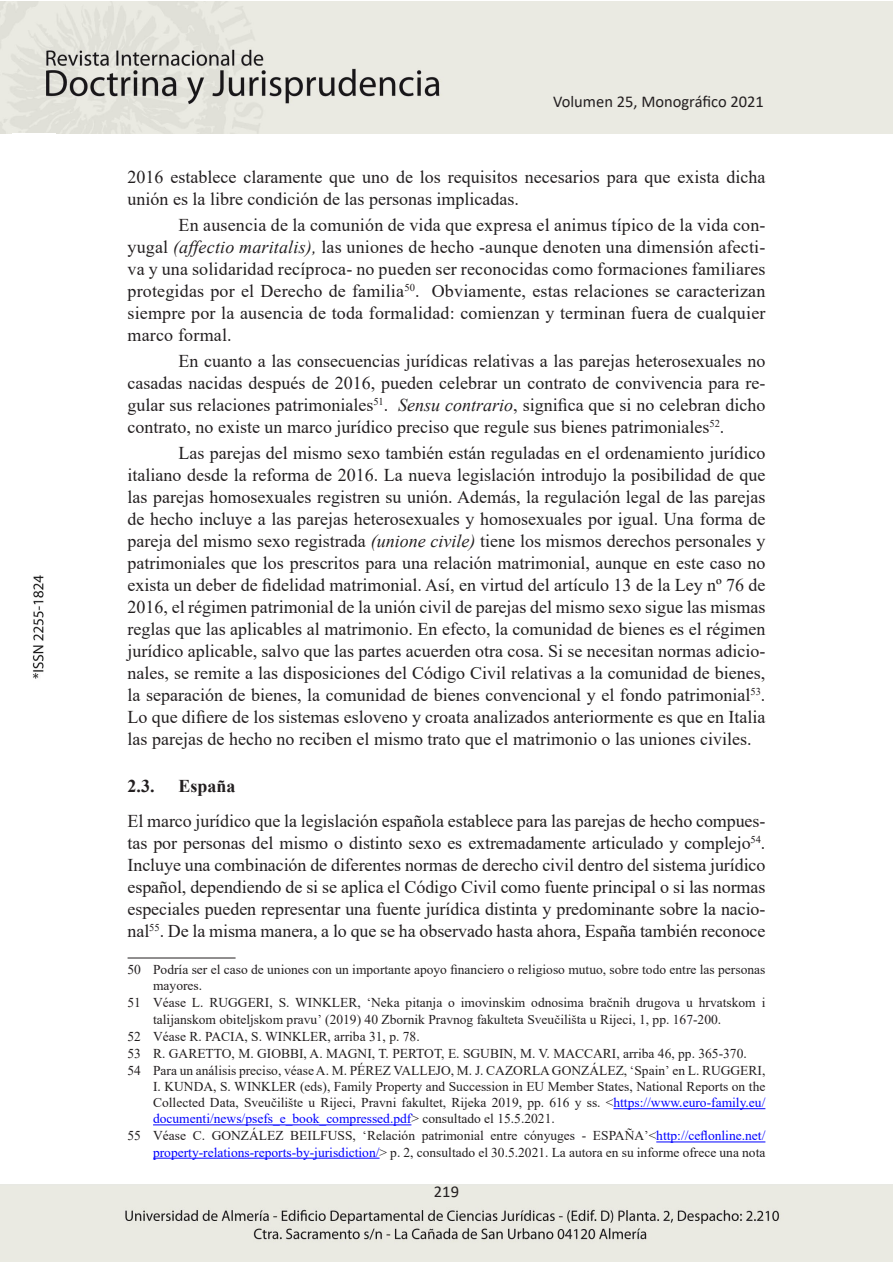
<style>
.page{position:relative;width:893px;height:1263px;background:#fff}
.page>*{position:absolute;margin:0;border:0;box-sizing:border-box;transform-origin:0 0}
.PARRAFO_2{font:18px/21.9px "Times New Roman";color:#231f20;text-align:justify}
.PARRAFO_1{font:18px/21.9px "Times New Roman";letter-spacing:-.005em;color:#231f20;text-align:justify}
.TITULO_1__1{font:700 18px "Times New Roman";color:#231f20}
.t1{font:16.5px "Calibri";color:#231f20}
.PIE{font:13.5px/16.2px "Times New Roman";color:#231f20}
.s1{font-style:italic}
.s2{color:#00f}
</style>
<div class="page">
<img style="left:0;top:1184px;width:893px;height:78px">
<img style="left:0;top:1px;width:893px;height:133px">
<img style="left:32px;top:575px;width:12px;height:104px">
<hr style="left:128px;top:958px;width:108px;height:1px;background:#231f20">
<hr style="left:613px;top:1108px;width:152px;height:1px;background:#00f">
<hr style="left:153px;top:1124px;width:258px;height:1px;background:#00f">
<hr style="left:656px;top:1141px;width:109px;height:1px;background:#00f">
<hr style="left:153px;top:1158px;width:227px;height:1px;background:#00f">
<p class="t1" style="left:553px;top:90px;width:212px">Volumen 25, Monográfico 2021</p>
<p class="PARRAFO_2" style="left:128px;top:165px;width:639px">2016 establece claramente que uno de los requisitos necesarios para que exista dicha unión es la libre condición de las personas implicadas.</p>
<p class="PARRAFO_2" style="left:128px;top:213px;width:639px;text-indent:51px">En ausencia de la comunión de vida que expresa el animus típico de la vida con&shy;yugal <span class="s1">(affectio maritalis),</span> las uniones de hecho -aunque denoten una dimensión afecti&shy;va y una solidaridad recíproca- no pueden ser reconocidas como formaciones familiares protegidas por el Derecho de familia<sup>50</sup>. Obviamente, estas relaciones se caracterizan siempre por la ausencia de toda formalidad: comienzan y terminan fuera de cualquier marco formal.</p>
<p class="PARRAFO_2" style="left:128px;top:349px;width:639px;text-indent:51px">En cuanto a las consecuencias jurídicas relativas a las parejas heterosexuales no casadas nacidas después de 2016, pueden celebrar un contrato de convivencia para re&shy;gular sus relaciones patrimoniales<sup>51</sup>. <span class="s1">Sensu contrario</span>, significa que si no celebran dicho contrato, no existe un marco jurídico preciso que regule sus bienes patrimoniales<sup>52</sup>.</p>
<p class="PARRAFO_2" style="left:128px;top:441px;width:639px;text-indent:51px">Las parejas del mismo sexo también están reguladas en el ordenamiento jurídico italiano desde la reforma de 2016. La nueva legislación introdujo la posibilidad de que las parejas homosexuales registren su unión. Además, la regulación legal de las parejas de hecho incluye a las parejas heterosexuales y homosexuales por igual. Una forma de pareja del mismo sexo registrada <span class="s1">(unione civile)</span> tiene los mismos derechos personales y patrimoniales que los prescritos para una relación matrimonial, aunque en este caso no exista un deber de fidelidad matrimonial. Así, en virtud del artículo 13 de la Ley nº 76 de 2016, el régimen patrimonial de la unión civil de parejas del mismo sexo sigue las mismas reglas que las aplicables al matrimonio. En efecto, la comunidad de bienes es el régimen jurídico aplicable, salvo que las partes acuerden otra cosa. Si se necesitan normas adicio&shy;nales, se remite a las disposiciones del Código Civil relativas a la comunidad de bienes, la separación de bienes, la comunidad de bienes convencional y el fondo patrimonial<sup>53</sup>.<br>Lo que difiere de los sistemas esloveno y croata analizados anteriormente es que en Italia las parejas de hecho no reciben el mismo trato que el matrimonio o las uniones civiles.</p>
<p class="TITULO_1__1" style="left:128px;top:773px;width:28px">2.3.</p>
<p class="TITULO_1__1" style="left:179px;top:773px;width:59px">España</p>
<p class="PARRAFO_1" style="left:128px;top:809px;width:639px">El marco jurídico que la legislación española establece para las parejas de hecho compues&shy;tas por personas del mismo o distinto sexo es extremadamente articulado y complejo<sup>54</sup>.<br>Incluye una combinación de diferentes normas de derecho civil dentro del sistema jurídico español, dependiendo de si se aplica el Código Civil como fuente principal o si las normas especiales pueden representar una fuente jurídica distinta y predominante sobre la nacio&shy;nal<sup>55</sup>. De la misma manera, a lo que se ha observado hasta ahora, España también reconoce</p>
<p class="PIE" style="left:153px;top:961px;width:614px;text-indent:-26px">50 Podría ser el caso de uniones con un importante apoyo financiero o religioso mutuo, sobre todo entre las personas mayores.</p>
<p class="PIE" style="left:153px;top:994px;width:614px;text-indent:-26px">51 Véase L. RUGGERI, S. WINKLER, ʻNeka pitanja o imovinskim odnosima bračnih drugova u hrvatskom i talijanskom obiteljskom pravuʼ (2019) 40 Zbornik Pravnog fakulteta Sveučilišta u Rijeci, 1, pp. 167-200.</p>
<p class="PIE" style="left:128px;top:1028px;width:294px">52 Véase R. PACIA, S. WINKLER, arriba 31, p. 78.</p>
<p class="PIE" style="left:128px;top:1045px;width:621px">53 R. GARETTO, M. GIOBBI, A. MAGNI, T. PERTOT, E. SGUBIN, M. V. MACCARI, arriba 46, pp. 365-370.</p>
<p class="PIE" style="left:153px;top:1062px;width:614px;text-align:justify;text-indent:-26px">54 Para un análisis preciso, véase A. M. PÉREZ VALLEJO, M. J. CAZORLA GONZÁLEZ, ʻSpainʼ en L. RUGGERI, I. KUNDA, S. WINKLER (eds), Family Property and Succession in EU Member States, National Reports on the Collected Data, Sveučilište u Rijeci, Pravni fakultet, Rijeka 2019, pp. 616 y ss. ˂<span class="s2">https://www.euro-family.eu/ documenti/news/psefs_e_book_compressed.pdf</span>˃ consultado el 15.5.2021.</p>
<p class="PIE" style="left:128px;top:1127px;width:639px;text-align:right">55 Véase C. GONZÁLEZ BEILFUSS, ʻRelación patrimonial entre cónyuges - ESPAÑAʼ˂<span class="s2">http://ceflonline.net/ property-relations-reports-by-jurisdiction/</span>˃ p. 2, consultado el 30.5.2021. La autora en su informe ofrece una nota</p>
<p class="t1" style="left:434px;top:1180px;width:27px">219</p>
</div>
